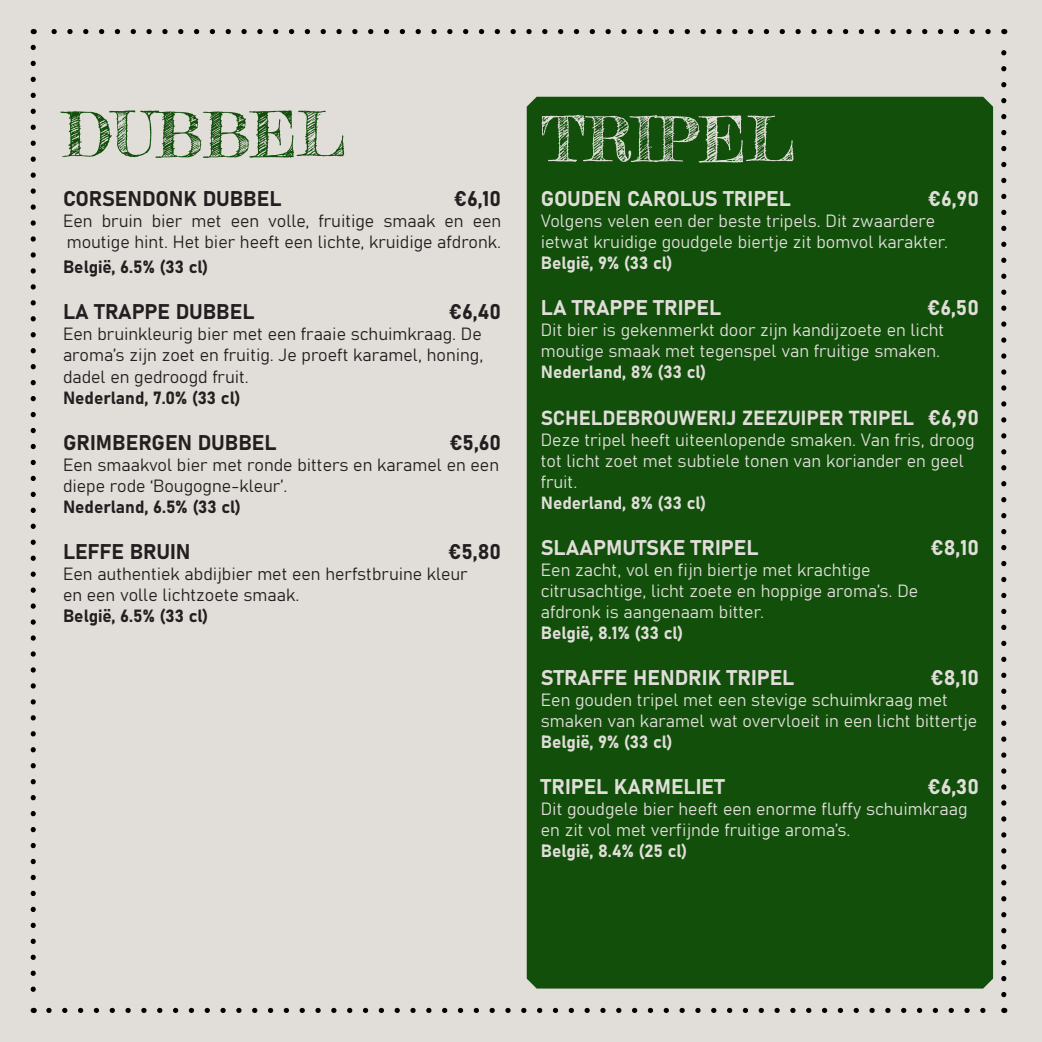
<style>
.page{position:relative;width:1042px;height:1042px;background:#e1ded9}
.page>*{position:absolute;margin:0;border:0;box-sizing:border-box;transform-origin:0 0}
.t1{font:61.25px "Frederickathe Great";color:#e1ded9}
.t2{font:61.25px "Frederickathe Great";color:#124f0b}
.t3{font:21px "Bahnschrift";color:#e1ded9}
.t4{font:21px "Bahnschrift";color:#231f20}
.t5{font:20.12px "Bahnschrift";color:#e1ded9}
.t6{font:17.5px/21px "Bahnschrift";color:#e1ded9}
.t7{font:17.5px/21px "Bahnschrift";color:#231f20}
.s1{font-size:21px}
</style>
<div class="page">
<svg style="left:31px;top:47px;width:5px;height:945px"></svg>
<svg style="left:49px;top:1008px;width:937px;height:5px"></svg>
<svg style="left:51px;top:29px;width:937px;height:5px"></svg>
<svg style="left:1001px;top:29px;width:5px;height:965px"></svg>
<div style="left:527px;top:97px;width:466px;height:891px;background:#124f0b"></div>
<p class="t2" style="left:63px;top:97px;width:284px">DUBBEL</p>
<p class="t4" style="left:63px;top:183px;width:220px">CORSENDONK DUBBEL</p>
<p class="t4" style="left:454px;top:183px;width:49px">€6,10</p>
<p class="t7" style="left:63px;top:209px;width:440px">Een bruin bier met een volle, fruitige smaak en een moutige hint. Het bier heeft een lichte, kruidige afdronk.</p>
<p class="t7" style="left:63px;top:255px;width:147px">België, 6.5% (33 cl)</p>
<p class="t4" style="left:63px;top:296px;width:193px">LA TRAPPE DUBBEL</p>
<p class="t4" style="left:449px;top:296px;width:54px">€6,40</p>
<p class="t7" style="left:63px;top:323px;width:422px;text-align:justify">Een bruinkleurig bier met een fraaie schuimkraag. De aroma’s zijn zoet en fruitig. Je proeft karamel, honing, dadel en gedroogd fruit.</p>
<p class="t7" style="left:63px;top:386px;width:179px">Nederland, 7.0% (33 cl)</p>
<p class="t4" style="left:63px;top:426px;width:215px">GRIMBERGEN DUBBEL</p>
<p class="t4" style="left:449px;top:426px;width:53px">€5,60</p>
<p class="t7" style="left:63px;top:453px;width:437px">Een smaakvol bier met ronde bitters en karamel en een diepe rode ‘Bougogne-kleur’.</p>
<p class="t7" style="left:63px;top:495px;width:180px">Nederland, 6.5% (33 cl)</p>
<p class="t4" style="left:63px;top:535px;width:129px">LEFFE BRUIN</p>
<p class="t4" style="left:448px;top:535px;width:54px">€5,80</p>
<p class="t7" style="left:63px;top:562px;width:406px">Een authentiek abdijbier met een herfstbruine kleur</p>
<p class="t7" style="left:63px;top:583px;width:238px">en een volle lichtzoete smaak.</p>
<p class="t7" style="left:63px;top:604px;width:147px">België, 6.5% (33 cl)</p>
<p class="t1" style="left:541px;top:102px;width:256px">TRIPEL</p>
<p class="t3" style="left:541px;top:183px;width:251px">GOUDEN CAROLUS TRIPEL</p>
<p class="t3" style="left:928px;top:183px;width:53px">€6,90</p>
<p class="t6" style="left:541px;top:209px;width:409px">Volgens velen een der beste tripels. Dit zwaardere ietwat kruidige goudgele biertje zit bomvol karakter.</p>
<p class="t6" style="left:541px;top:251px;width:133px">België, 9% (33 cl)</p>
<p class="t3" style="left:541px;top:292px;width:182px">LA TRAPPE TRIPEL</p>
<p class="t3" style="left:927px;top:292px;width:53px">€6,50</p>
<p class="t6" style="left:541px;top:318px;width:405px">Dit bier is gekenmerkt door zijn kandijzoete en licht moutige smaak met tegenspel van fruitige smaken.</p>
<p class="t6" style="left:541px;top:360px;width:167px">Nederland, 8% (33 cl)</p>
<p class="t5" style="left:541px;top:402px;width:440px">SCHELDEBROUWERIJ ZEEZUIPER TRIPEL <span class="s1">€6,90</span></p>
<p class="t6" style="left:541px;top:428px;width:435px">Deze tripel heeft uiteenlopende smaken. Van fris, droog tot licht zoet met subtiele tonen van koriander en geel fruit.</p>
<p class="t6" style="left:541px;top:491px;width:167px">Nederland, 8% (33 cl)</p>
<p class="t3" style="left:541px;top:531px;width:219px">SLAAPMUTSKE TRIPEL</p>
<p class="t3" style="left:930px;top:531px;width:50px">€8,10</p>
<p class="t6" style="left:541px;top:558px;width:379px">Een zacht, vol en fijn biertje met krachtige citrusachtige, licht zoete en hoppige aroma’s. De afdronk is aangenaam bitter.</p>
<p class="t6" style="left:541px;top:621px;width:144px">België, 8.1% (33 cl)</p>
<p class="t3" style="left:541px;top:661px;width:255px">STRAFFE HENDRIK TRIPEL</p>
<p class="t3" style="left:930px;top:661px;width:50px">€8,10</p>
<p class="t6" style="left:541px;top:688px;width:438px">Een gouden tripel met een stevige schuimkraag met smaken van karamel wat overvloeit in een licht bittertje</p>
<p class="t6" style="left:541px;top:730px;width:133px">België, 9% (33 cl)</p>
<p class="t3" style="left:541px;top:771px;width:185px">TRIPEL KARMELIET</p>
<p class="t3" style="left:927px;top:771px;width:53px">€6,30</p>
<p class="t6" style="left:541px;top:797px;width:428px">Dit goudgele bier heeft een enorme fluffy schuimkraag en zit vol met verfijnde fruitige aroma’s.</p>
<p class="t6" style="left:541px;top:839px;width:148px">België, 8.4% (25 cl)</p>
</div>
